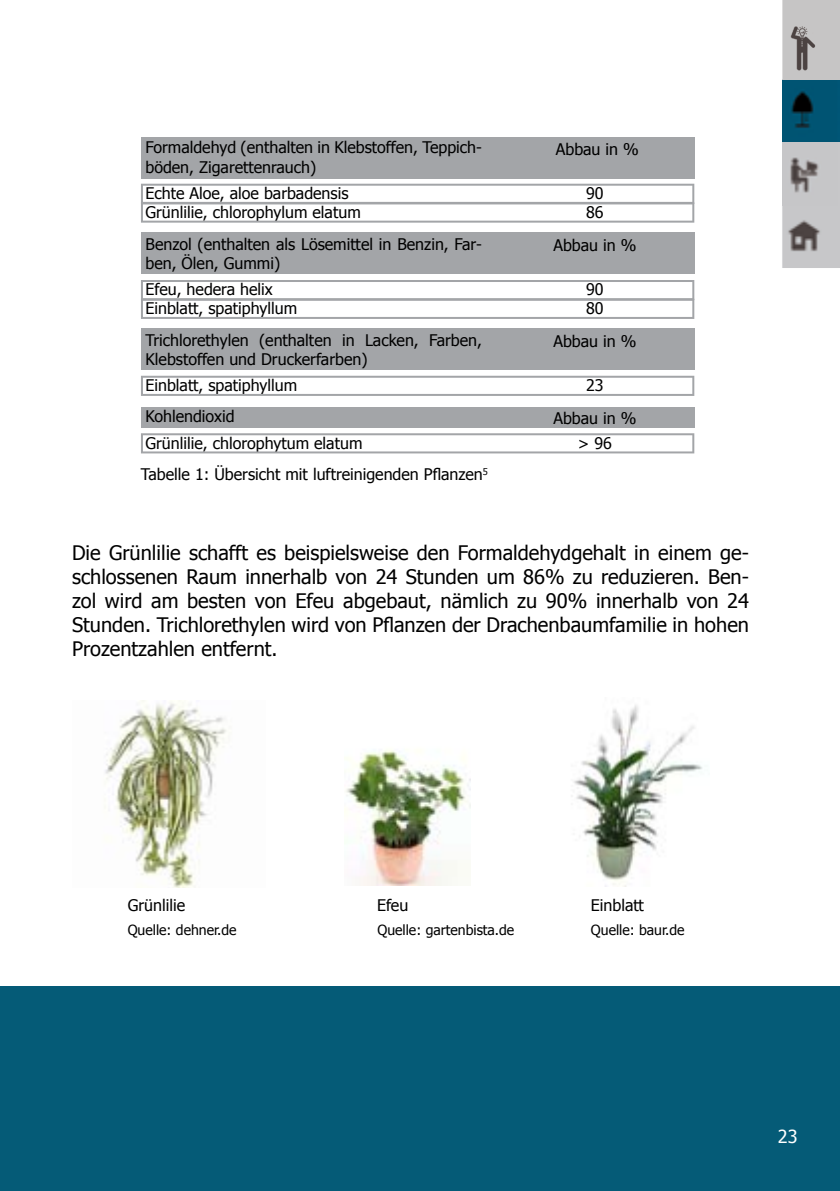
<style>
.page{position:relative;width:840px;height:1191px;background:#fff}
.page>*{position:absolute;margin:0;border:0;box-sizing:border-box;transform-origin:0 0}
.t1{font:20px/24px "Tahoma";color:#000;text-align:justify}
.t2{font:18px "Tahoma";color:#fff}
.t3{font:16px/19.2px "Tahoma";color:#000}
.t4{font:14px "Tahoma";color:#000}
</style>
<div class="page">
<img style="left:782px;top:0;width:57px;height:205px">
<svg style="left:782px;top:205px;width:57px;height:63px;background:#b5b3b5"></svg>
<img style="left:782px;top:80px;width:57px;height:1px">
<div style="left:0;top:986px;width:839px;height:205px;background:#055b77"></div>
<div style="left:141px;top:137px;width:553px;height:42px;background:#a3a5a8"></div>
<div style="left:141px;top:232px;width:553px;height:42px;background:#a3a5a8"></div>
<div style="left:141px;top:328px;width:553px;height:42px;background:#a3a5a8"></div>
<div style="left:141px;top:407px;width:553px;height:20px;background:#a3a5a8"></div>
<svg style="left:141px;top:184px;width:553px;height:39px"></svg>
<svg style="left:141px;top:280px;width:553px;height:39px"></svg>
<svg style="left:141px;top:376px;width:553px;height:20px"></svg>
<svg style="left:141px;top:433px;width:553px;height:20px"></svg>
<img style="left:105px;top:700px;width:122px;height:187px">
<img style="left:344px;top:750px;width:126px;height:136px">
<img style="left:573px;top:705px;width:130px;height:181px">
<p class="t3" style="left:145px;top:137px;width:338px">Formaldehyd (enthalten in Klebstoffen, Teppich&shy;böden, Zigarettenrauch)</p>
<p class="t3" style="left:555px;top:139px;width:84px">Abbau in %</p>
<p class="t3" style="left:145px;top:183px;width:217px">Echte Aloe, aloe barbadensis<br>Grünlilie, chlorophylum elatum</p>
<p class="t3" style="left:585px;top:183px;width:19px">90<br>86</p>
<p class="t3" style="left:145px;top:233px;width:338px">Benzol (enthalten als Lösemittel in Benzin, Far&shy;ben, Ölen, Gummi)</p>
<p class="t3" style="left:553px;top:235px;width:84px">Abbau in %</p>
<p class="t3" style="left:145px;top:279px;width:153px">Efeu, hedera helix<br>Einblatt, spatiphyllum</p>
<p class="t3" style="left:585px;top:279px;width:19px">90<br>80</p>
<p class="t3" style="left:145px;top:329px;width:338px">Trichlorethylen (enthalten in Lacken, Farben,<br>Klebstoffen und Druckerfarben)</p>
<p class="t3" style="left:553px;top:331px;width:84px">Abbau in %</p>
<p class="t3" style="left:145px;top:375px;width:153px">Einblatt, spatiphyllum</p>
<p class="t3" style="left:585px;top:375px;width:19px">23</p>
<p class="t3" style="left:145px;top:406px;width:91px">Kohlendioxid</p>
<p class="t3" style="left:553px;top:407px;width:84px">Abbau in %</p>
<p class="t3" style="left:145px;top:432px;width:218px">Grünlilie, chlorophytum elatum</p>
<p class="t3" style="left:577px;top:432px;width:36px">&gt; 96</p>
<p class="t3" style="left:141px;top:464px;width:348px">Tabelle 1: Übersicht mit luftreinigenden Pflanzen<sup>5</sup></p>
<p class="t1" style="left:72px;top:539px;width:678px">Die Grünlilie schafft es beispielsweise den Formaldehydgehalt in einem ge&shy;schlossenen Raum innerhalb von 24 Stunden um 86% zu reduzieren. Ben&shy;zol wird am besten von Efeu abgebaut, nämlich zu 90% innerhalb von 24<br>Stunden. Trichlorethylen wird von Pflanzen der Drachenbaumfamilie in hohen Prozentzahlen entfernt.</p>
<p class="t3" style="left:128px;top:895px;width:59px">Grünlilie</p>
<p class="t3" style="left:377px;top:895px;width:33px">Efeu</p>
<p class="t3" style="left:590px;top:895px;width:55px">Einblatt</p>
<p class="t4" style="left:128px;top:920px;width:110px">Quelle: dehner.de</p>
<p class="t4" style="left:377px;top:920px;width:138px">Quelle: gartenbista.de</p>
<p class="t4" style="left:590px;top:920px;width:95px">Quelle: baur.de</p>
<p class="t2" style="left:777px;top:1124px;width:21px">23</p>
</div>
